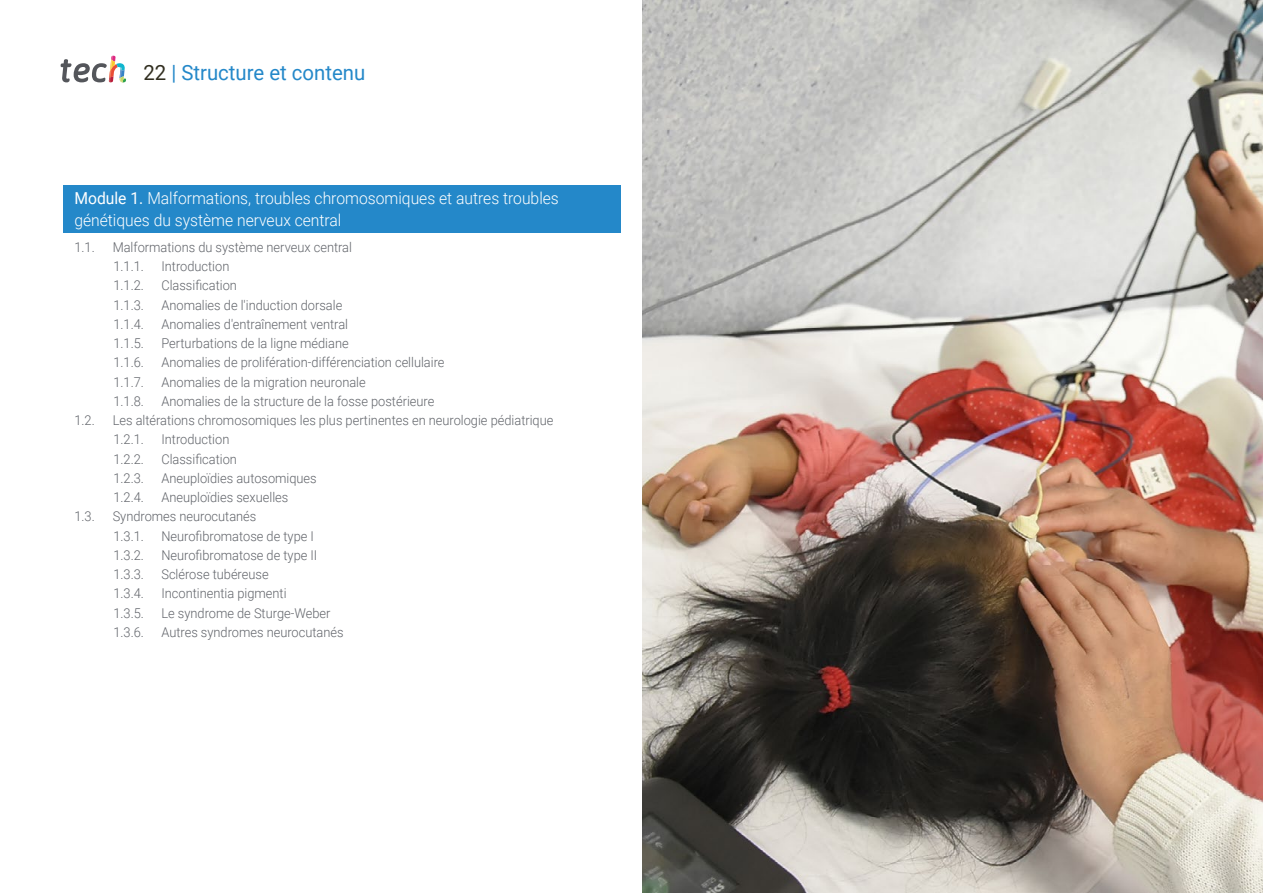
<style>
.page{position:relative;width:1263px;height:893px;background:#fff}
.page>*{position:absolute;margin:0;border:0;box-sizing:border-box;transform-origin:0 0}
.t1{font:21px "Roboto";color:#2488c9}
.t2{font:300 16.5px/22.5px "Roboto";color:#fff;scale:.95 1}
.t3{font:300 13.5px/19.2px "Roboto";color:#61646a;scale:.95 1}
.s1{color:#312e20}
.s2{font-weight:400}
</style>
<div class="page">
<img style="left:642px;top:0;width:621px;height:893px">
<div style="left:63px;top:185px;width:558px;height:47px;background:#2488c9"></div>
<svg style="left:61px;top:56px;width:65px;height:27px"></svg>
<h1 class="t1" style="left:144px;top:57px;width:223px"><span class="s1">22</span> | Structure et contenu</h1>
<p class="t2" style="left:74px;top:186px;width:511px"><span class="s2">Module 1.</span> Malformations, troubles chromosomiques et autres troubles génétiques du système nerveux central</p>
<p class="t3" style="left:74px;top:237px;width:23px">1.1.</p>
<p class="t3" style="left:113px;top:237px;width:253px">Malformations du système nerveux central<br>1.1.1.</p>
<p class="t3" style="left:161px;top:256px;width:73px">Introduction</p>
<p class="t3" style="left:113px;top:275px;width:34px">1.1.2.</p>
<p class="t3" style="left:161px;top:275px;width:81px">Classification</p>
<p class="t3" style="left:113px;top:295px;width:34px">1.1.3.</p>
<p class="t3" style="left:161px;top:295px;width:192px">Anomalies de l'induction dorsale</p>
<p class="t3" style="left:113px;top:314px;width:34px">1.1.4.</p>
<p class="t3" style="left:161px;top:314px;width:198px">Anomalies d'entraînement ventral</p>
<p class="t3" style="left:113px;top:333px;width:34px">1.1.5.</p>
<p class="t3" style="left:161px;top:333px;width:199px">Perturbations de la ligne médiane</p>
<p class="t3" style="left:113px;top:352px;width:34px">1.1.6.</p>
<p class="t3" style="left:161px;top:352px;width:299px">Anomalies de prolifération-différenciation cellulaire</p>
<p class="t3" style="left:113px;top:372px;width:34px">1.1.7.</p>
<p class="t3" style="left:161px;top:372px;width:217px">Anomalies de la migration neuronale</p>
<p class="t3" style="left:113px;top:391px;width:34px">1.1.8.</p>
<p class="t3" style="left:161px;top:391px;width:289px">Anomalies de la structure de la fosse postérieure</p>
<p class="t3" style="left:74px;top:410px;width:23px">1.2.</p>
<p class="t3" style="left:113px;top:410px;width:465px">Les altérations chromosomiques les plus pertinentes en neurologie pédiatrique<br>1.2.1.</p>
<p class="t3" style="left:161px;top:429px;width:73px">Introduction</p>
<p class="t3" style="left:113px;top:449px;width:34px">1.2.2.</p>
<p class="t3" style="left:161px;top:449px;width:81px">Classification</p>
<p class="t3" style="left:113px;top:468px;width:34px">1.2.3.</p>
<p class="t3" style="left:161px;top:468px;width:165px">Aneuploïdies autosomiques</p>
<p class="t3" style="left:113px;top:487px;width:34px">1.2.4.</p>
<p class="t3" style="left:161px;top:487px;width:135px">Aneuploïdies sexuelles</p>
<p class="t3" style="left:74px;top:506px;width:23px">1.3.</p>
<p class="t3" style="left:113px;top:506px;width:153px">Syndromes neurocutanés<br>1.3.1.</p>
<p class="t3" style="left:161px;top:526px;width:162px">Neurofibromatose de type I</p>
<p class="t3" style="left:113px;top:545px;width:34px">1.3.2.</p>
<p class="t3" style="left:161px;top:545px;width:166px">Neurofibromatose de type II</p>
<p class="t3" style="left:113px;top:564px;width:34px">1.3.3.</p>
<p class="t3" style="left:161px;top:564px;width:114px">Sclérose tubéreuse</p>
<p class="t3" style="left:113px;top:583px;width:34px">1.3.4.</p>
<p class="t3" style="left:161px;top:583px;width:133px">Incontinentia pigmenti</p>
<p class="t3" style="left:113px;top:603px;width:34px">1.3.5.</p>
<p class="t3" style="left:161px;top:603px;width:179px">Le syndrome de Sturge-Weber</p>
<p class="t3" style="left:113px;top:622px;width:34px">1.3.6.</p>
<p class="t3" style="left:161px;top:622px;width:193px">Autres syndromes neurocutanés</p>
</div>
